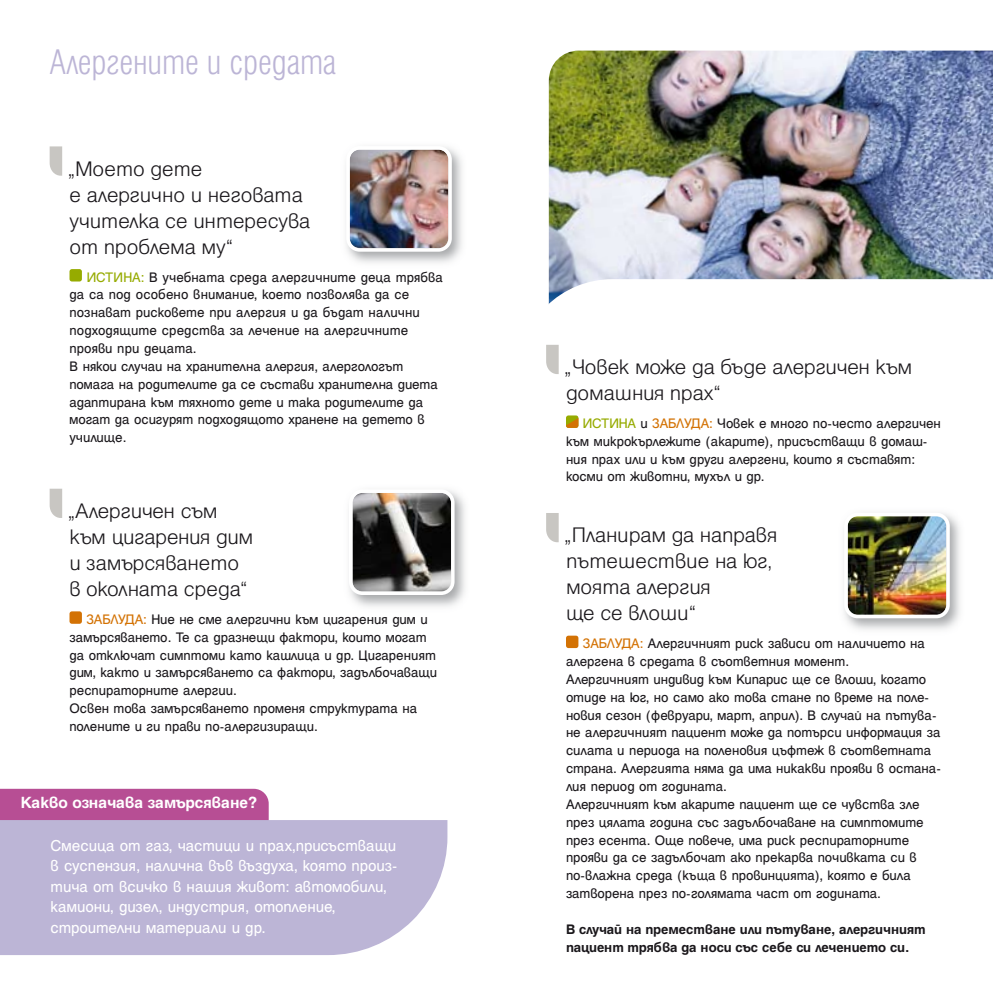
<style>
.page{position:relative;width:993px;height:993px;background:#fff}
.page>*{position:absolute;margin:0;border:0;box-sizing:border-box;transform-origin:0 0}
.t1{font:300 condensed 38.5px "Helen Pro";color:#bcb5d6}
.t2{font:300 22.75px/25.9px "Helen Pro";color:#1a171b}
.t3{font:700 17.5px "Helen Pro";color:#fff}
.t4{font:17.15px/20.5px "Helen Pro";letter-spacing:-.005em;color:#fff}
.t5{font:14.88px/17.8px "Helen Pro";color:#1a171b}
.t6{font:700 14.88px/17.8px "Helen Pro";color:#1a171b}
.s1{color:#96ab00}
.s2{color:#d37204}
</style>
<div class="page">
<img style="left:348px;top:149px;width:114px;height:114px">
<img style="left:346px;top:147px;width:105px;height:104px">
<img style="left:350px;top:492px;width:115px;height:115px">
<svg style="left:349px;top:490px;width:105px;height:104px;background:#676664"></svg>
<div style="left:0;top:788px;width:268px;height:31px;background:#b74e94"></div>
<div style="left:0;top:819px;width:447px;height:135px;background:#bcb5d6"></div>
<img style="left:548px;top:51px;width:444px;height:228px">
<svg style="left:547px;top:279px;width:445px;height:95px"></svg>
<img style="left:846px;top:515px;width:114px;height:115px">
<img style="left:844px;top:513px;width:105px;height:105px">
<svg style="left:546px;top:345px;width:12px;height:29px"></svg>
<div style="left:566px;top:415px;width:12px;height:13px;background:#96ab00;border-radius:2px"></div>
<svg style="left:566px;top:418px;width:12px;height:10px"></svg>
<svg style="left:546px;top:513px;width:12px;height:29px"></svg>
<div style="left:566px;top:635px;width:12px;height:13px;background:#d37204;border-radius:2px"></div>
<svg style="left:50px;top:146px;width:12px;height:30px"></svg>
<div style="left:69px;top:269px;width:13px;height:12px;background:#96ab00;border-radius:2px"></div>
<svg style="left:50px;top:488px;width:12px;height:30px"></svg>
<div style="left:69px;top:611px;width:13px;height:12px;background:#d37204;border-radius:2px"></div>
<h1 class="t1" style="left:50px;top:43px;width:288px">Алергените и средата</h1>
<h2 class="t2" style="left:68px;top:155px;width:244px">„Моето дете<br>е алергично и неговата учителка се интересува от проблема му“</h2>
<p class="t5" style="left:69px;top:268px;width:375px;text-indent:17px"><span class="s1">ИСТИНА:</span> В учебната среда алергичните деца трябва да са под особено внимание, което позволява да се познават рисковете при алергия и да бъдат налични подходящите средства за лечение на алергичните прояви при децата.<br>В някои случаи на хранителна алергия, алергологът помага на родителите да се състави хранителна диета адаптирана към тяхното дете и така родителите да могат да осигурят подходящото хранене на детето в училище.</p>
<h2 class="t2" style="left:68px;top:497px;width:187px">„Алергичен съм към цигарения дим и замърсяването в околната среда“</h2>
<p class="t5" style="left:69px;top:610px;width:369px;text-indent:17px"><span class="s2">ЗАБЛУДА:</span> Ние не сме алергични към цигарения дим и замърсяването. Те са дразнещи фактори, които могат да отключат симптоми като кашлица и др. Цигареният дим, както и замърсяването са фактори, задълбочаващи респираторните алергии.<br>Освен това замърсяването променя структурата на полените и ги прави по-алергизиращи.</p>
<p class="t3" style="left:21px;top:792px;width:238px">Какво означава замърсяване?</p>
<p class="t4" style="left:51px;top:834px;width:348px">Смесица от газ, частици и прах,присъстващи в суспензия, налична във въздуха, която произ&shy;тича от всичко в нашия живот: автомобили, камиони, дизел, индустрия, отопление, строителни материали и др.</p>
<h2 class="t2" style="left:564px;top:354px;width:349px">„Човек може да бъде алергичен към домашния прах“</h2>
<p class="t5" style="left:566px;top:414px;width:376px;text-indent:17px"><span class="s1">ИСТИНА</span> и <span class="s2">ЗАБЛУДА:</span> Човек е много по-често алергичен към микрокърлежите (акарите), присъстващи в домаш&shy;ния прах или и към други алергени, които я съставят: косми от животни, мухъл и др.</p>
<h2 class="t2" style="left:564px;top:522px;width:214px">„Планирам да направя пътешествие на юг, моята алергия<br>ще се влоши“</h2>
<p class="t5" style="left:566px;top:634px;width:376px;text-indent:17px"><span class="s2">ЗАБЛУДА:</span> Алергичният риск зависи от наличието на алергена в средата в съответния момент.<br>Алергичният индивид към Кипарис ще се влоши, когато отиде на юг, но само ако това стане по време на поле&shy;новия сезон (февруари, март, април). В случай на пътува&shy;не алергичният пациент може да потърси информация за силата и периода на поленовия цъфтеж в съответната страна. Алергията няма да има никакви прояви в остана&shy;лия период от годината.<br>Алергичният към акарите пациент ще се чувства зле през цялата година със задълбочаване на симптомите през есента. Още повече, има риск респираторните прояви да се задълбочат ако прекарва почивката си в по-влажна среда (къща в провинцията), която е била затворена през по-голямата част от годината.</p>
<p class="t6" style="left:566px;top:919px;width:361px">В случай на преместване или пътуване, алергичният пациент трябва да носи със себе си лечението си.</p>
</div>
